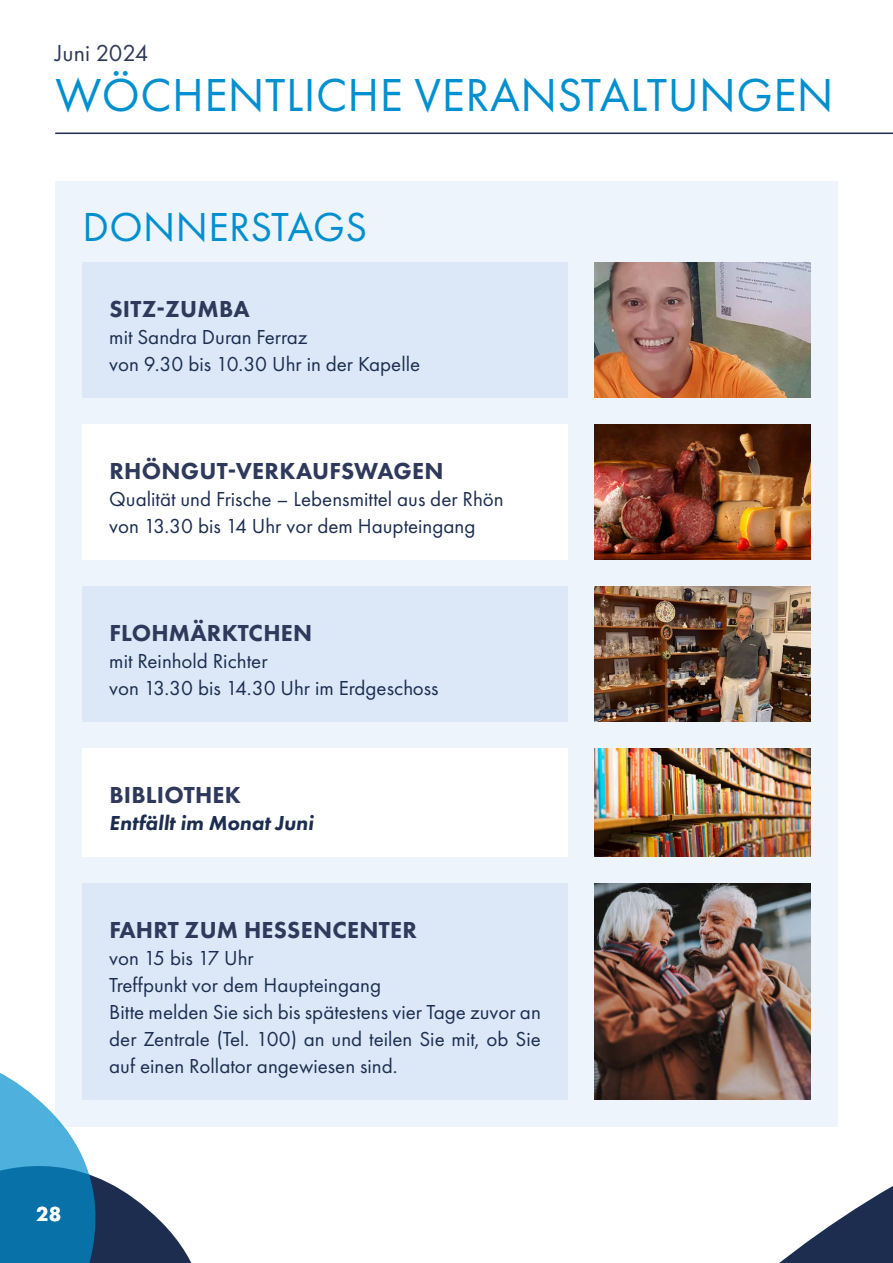
<style>
.page{position:relative;width:893px;height:1263px;background:#fff}
.page>*{position:absolute;margin:0;border:0;box-sizing:border-box;transform-origin:0 0}
.t1{font:48px "Futura PT";letter-spacing:.01em;color:#008fcf}
.t2{font:42px "Futura PT";letter-spacing:.01em;color:#008fcf}
.t3{font:800 24px "Futura PT";letter-spacing:.01em;color:#2e395b}
.t4{font:24px "Futura PT";color:#2e395b}
.t5{font:21px/27px "Futura PT";color:#1c2d50}
.t6{font:italic 800 21px "Futura PT";color:#1c2d50}
.t7{font:800 21px "Futura PT";color:#fff}
</style>
<div class="page">
<svg style="left:779px;top:1186px;width:114px;height:77px;fill:#1c2d50"></svg>
<div style="left:55px;top:182px;width:783px;height:945px;background:#eef4fb"></div>
<img style="left:595px;top:749px;width:216px;height:108px">
<div style="left:82px;top:749px;width:486px;height:108px;background:#fff"></div>
<img style="left:595px;top:425px;width:216px;height:135px">
<div style="left:82px;top:425px;width:486px;height:135px;background:#fff"></div>
<img style="left:595px;top:263px;width:216px;height:135px">
<div style="left:82px;top:263px;width:486px;height:135px;background:#dce8f7"></div>
<img style="left:595px;top:587px;width:216px;height:135px">
<div style="left:82px;top:587px;width:486px;height:135px;background:#dce8f7"></div>
<img style="left:595px;top:884px;width:216px;height:216px">
<div style="left:82px;top:884px;width:486px;height:216px;background:#dce8f7"></div>
<hr style="left:55px;top:133px;width:838px;height:1px;background:#1c2d50">
<svg style="left:0;top:1073px;width:192px;height:190px"></svg>
<p class="t4" style="left:55px;top:39px;width:95px">Juni 2024</p>
<h1 class="t1" style="left:56px;top:67px;width:780px">WÖCHENTLICHE VERANSTALTUNGEN</h1>
<h2 class="t2" style="left:82px;top:202px;width:286px">DONNERSTAGS</h2>
<p class="t3" style="left:109px;top:294px;width:142px">SITZ-ZUMBA</p>
<p class="t5" style="left:109px;top:323px;width:312px">mit Sandra Duran Ferraz<br>von 9.30 bis 10.30 Uhr in der Kapelle</p>
<p class="t3" style="left:109px;top:456px;width:336px">RHÖNGUT-VERKAUFSWAGEN</p>
<p class="t5" style="left:109px;top:485px;width:396px">Qualität und Frische – Lebensmittel aus der Rhön von 13.30 bis 14 Uhr vor dem Haupteingang</p>
<p class="t3" style="left:109px;top:618px;width:204px">FLOHMÄRKTCHEN</p>
<p class="t5" style="left:109px;top:647px;width:331px">mit Reinhold Richter<br>von 13.30 bis 14.30 Uhr im Erdgeschoss</p>
<p class="t3" style="left:109px;top:780px;width:133px">BIBLIOTHEK</p>
<p class="t6" style="left:109px;top:810px;width:206px">Entfällt im Monat Juni</p>
<p class="t3" style="left:109px;top:915px;width:309px">FAHRT ZUM HESSENCENTER</p>
<p class="t5" style="left:109px;top:944px;width:433px">von 15 bis 17 Uhr<br>Treffpunkt vor dem Haupteingang<br>Bitte melden Sie sich bis spätestens vier Tage zuvor an der Zentrale (Tel. 100) an und teilen Sie mit, ob Sie auf einen Rollator angewiesen sind.</p>
<p class="t7" style="left:36px;top:1201px;width:27px">28</p>
</div>
